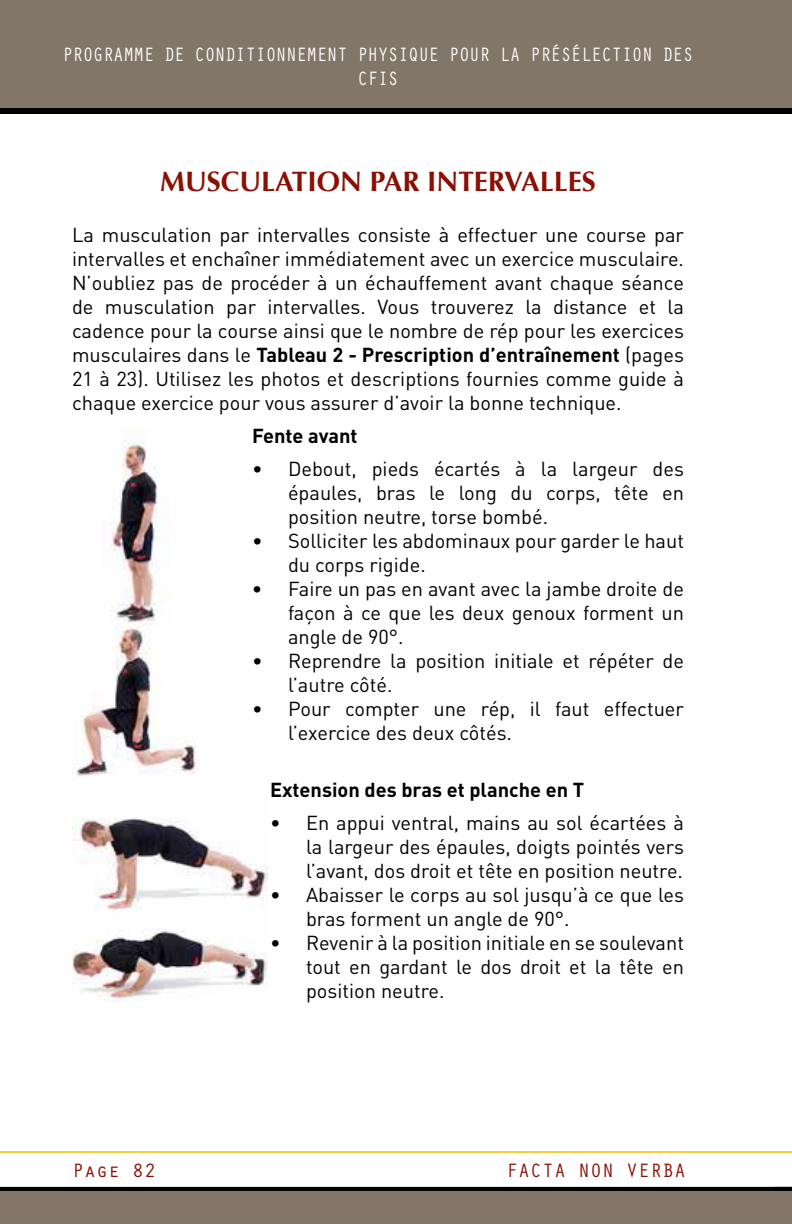
<style>
.page{position:relative;width:792px;height:1224px;background:#fff}
.page>*{position:absolute;margin:0;border:0;box-sizing:border-box;transform-origin:0 0}
.t1{font:700 28px "Optima";color:#8b0f04}
.t2{font:20px/24px "DIN";color:#000;text-align:justify}
.t3{font:20px/24px "Orator Std";letter-spacing:-.035em;color:#fff;text-align:center;scale:.9 1}
.t4{font:700 20px "DIN";color:#000}
.t5{font:20px "Orator Std";color:#8b0f04}
.s1{font-weight:700}
</style>
<div class="page">
<div style="left:0;top:108px;width:792px;height:6px;background:#000"></div>
<div style="left:0;top:1187px;width:792px;height:8px;background:#000"></div>
<div style="left:0;top:0;width:792px;height:108px;background:#827668"></div>
<div style="left:0;top:1191px;width:792px;height:33px;background:#827668"></div>
<hr style="left:0;top:1151px;width:792px;height:2px;background:#f2cc31">
<img style="left:111px;top:429px;width:51px;height:196px">
<img style="left:72px;top:626px;width:125px;height:151px">
<img style="left:72px;top:818px;width:195px;height:92px">
<img style="left:72px;top:929px;width:195px;height:73px">
<p class="t3" style="left:62px;top:41px;width:703px">PROGRAMME DE CONDITIONNEMENT PHYSIQUE POUR LA PRÉSÉLECTION DES<br>CFIS</p>
<h1 class="t1" style="left:160px;top:166px;width:437px">MUSCULATION PAR INTERVALLES</h1>
<p class="t2" style="left:72px;top:223px;width:614px">La musculation par intervalles consiste à effectuer une course par intervalles et enchaîner immédiatement avec un exercice musculaire.<br>N’oubliez pas de procéder à un échauffement avant chaque séance de musculation par intervalles. Vous trouverez la distance et la cadence pour la course ainsi que le nombre de rép pour les exercices musculaires dans le <span class="s1">Tableau 2 - Prescription d’entraînement</span> (pages 21 à 23). Utilisez les photos et descriptions fournies comme guide à chaque exercice pour vous assurer d’avoir la bonne technique.</p>
<p class="t4" style="left:252px;top:423px;width:107px">Fente avant</p>
<p class="t2" style="left:288px;top:457px;width:398px;text-indent:-36px">• Debout, pieds écartés à la largeur des épaules, bras le long du corps, tête en position neutre, torse bombé.</p>
<p class="t2" style="left:288px;top:529px;width:397px;text-indent:-36px">• Solliciter les abdominaux pour garder le haut du corps rigide.</p>
<p class="t2" style="left:288px;top:577px;width:397px;text-indent:-36px">• Faire un pas en avant avec la jambe droite de façon à ce que les deux genoux forment un angle de 90°.</p>
<p class="t2" style="left:288px;top:649px;width:397px;text-indent:-36px">• Reprendre la position initiale et répéter de l’autre côté.</p>
<p class="t2" style="left:288px;top:697px;width:397px;text-indent:-36px">• Pour compter une rép, il faut effectuer l’exercice des deux côtés.</p>
<p class="t4" style="left:270px;top:777px;width:316px">Extension des bras et planche en T</p>
<p class="t2" style="left:306px;top:811px;width:379px;text-indent:-36px">• En appui ventral, mains au sol écartées à la largeur des épaules, doigts pointés vers l’avant, dos droit et tête en position neutre.</p>
<p class="t2" style="left:306px;top:883px;width:379px;text-indent:-36px">• Abaisser le corps au sol jusqu’à ce que les bras forment un angle de 90°.</p>
<p class="t2" style="left:306px;top:931px;width:380px;text-indent:-36px">• Revenir à la position initiale en se soulevant tout en gardant le dos droit et la tête en position neutre.</p>
<p class="t5" style="left:72px;top:1156px;width:85px">Page 82</p>
<p class="t5" style="left:506px;top:1156px;width:181px">FACTA NON VERBA</p>
</div>
